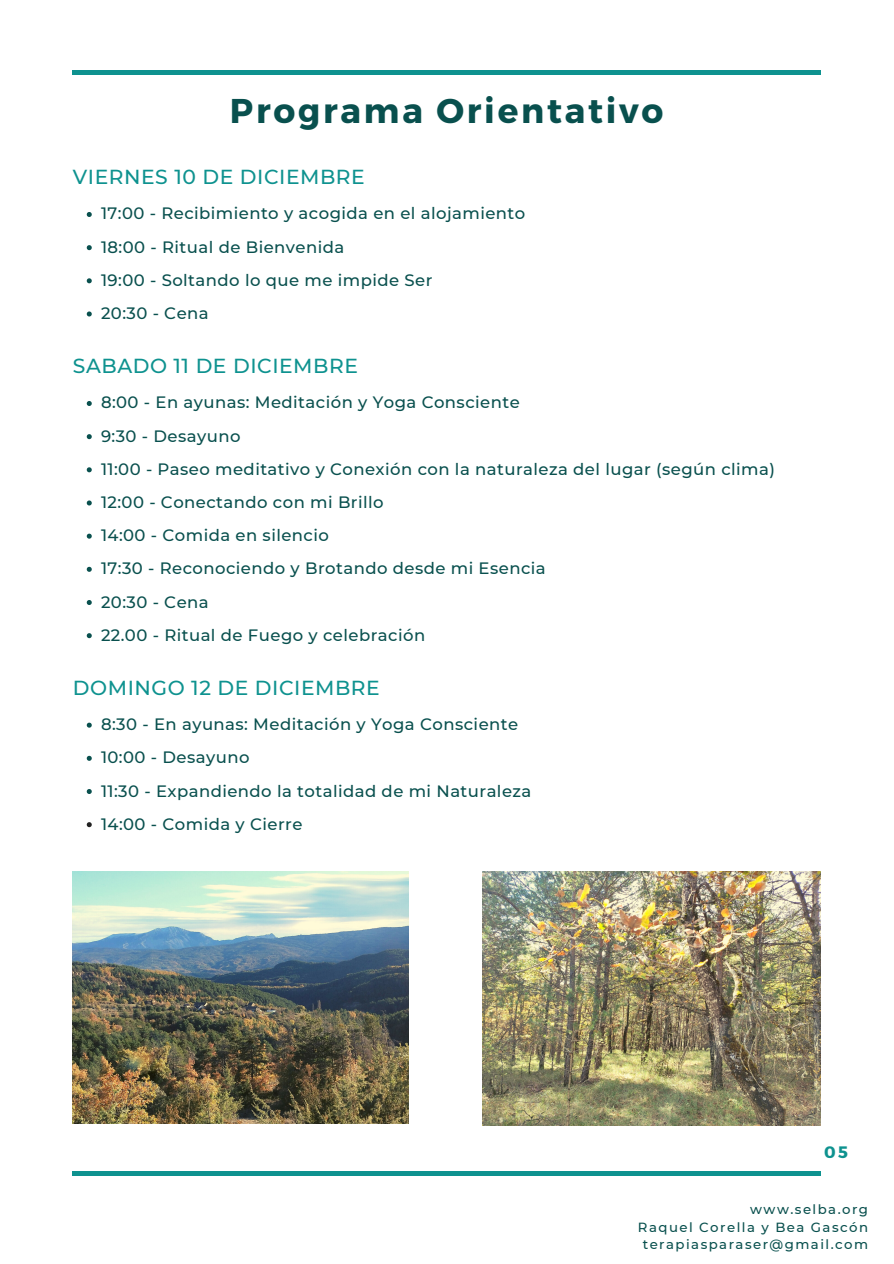
<style>
.page{position:relative;width:894px;height:1264px;background:#fff}
.page>*{position:absolute;margin:0;border:0;box-sizing:border-box;transform-origin:0 0}
.t1{font:700 34.35px "Montserrat";letter-spacing:.08em;color:#09504e}
.t2{font:500 20.25px "Montserrat";letter-spacing:.025em;color:#0e928f}
.t3{font:500 16.5px "Montserrat";letter-spacing:.025em;color:#09504e}
.t4{font:700 16.5px "Montserrat";color:#0e928f}
.t5{font:500 13.2px "Montserrat";letter-spacing:.11em;color:#09504e}
</style>
<div class="page">
<hr style="left:72px;top:71px;width:748px;height:3px;background:#0e928f">
<hr style="left:72px;top:1171px;width:748px;height:4px;background:#0e928f">
<svg style="left:87px;top:212px;width:5px;height:5px"></svg>
<svg style="left:87px;top:245px;width:5px;height:5px"></svg>
<svg style="left:87px;top:278px;width:5px;height:5px"></svg>
<svg style="left:87px;top:311px;width:5px;height:5px"></svg>
<svg style="left:87px;top:401px;width:5px;height:5px"></svg>
<svg style="left:87px;top:434px;width:5px;height:5px"></svg>
<svg style="left:87px;top:467px;width:5px;height:5px"></svg>
<svg style="left:87px;top:500px;width:5px;height:5px"></svg>
<svg style="left:87px;top:533px;width:5px;height:5px"></svg>
<svg style="left:87px;top:567px;width:5px;height:5px"></svg>
<svg style="left:87px;top:600px;width:5px;height:5px"></svg>
<svg style="left:87px;top:633px;width:5px;height:5px"></svg>
<svg style="left:87px;top:722px;width:5px;height:5px"></svg>
<svg style="left:87px;top:755px;width:5px;height:5px"></svg>
<svg style="left:87px;top:789px;width:5px;height:5px"></svg>
<svg style="left:87px;top:822px;width:5px;height:5px"></svg>
<img style="left:73px;top:871px;width:335px;height:252px">
<img style="left:482px;top:871px;width:338px;height:254px">
<p class="t1" style="left:230px;top:89px;width:435px">Programa Orientativo</p>
<p class="t2" style="left:73px;top:164px;width:293px">VIERNES 10 DE DICIEMBRE</p>
<p class="t3" style="left:101px;top:203px;width:426px">17:00 - Recibimiento y acogida en el alojamiento</p>
<p class="t3" style="left:101px;top:237px;width:245px">18:00 - Ritual de Bienvenida</p>
<p class="t3" style="left:101px;top:270px;width:333px">19:00 - Soltando lo que me impide Ser</p>
<p class="t3" style="left:101px;top:303px;width:109px">20:30 - Cena</p>
<p class="t2" style="left:73px;top:353px;width:286px">SABADO 11 DE DICIEMBRE</p>
<p class="t3" style="left:101px;top:392px;width:420px">8:00 - En ayunas: Meditación y Yoga Consciente</p>
<p class="t3" style="left:101px;top:425px;width:141px">9:30 - Desayuno</p>
<p class="t3" style="left:101px;top:459px;width:675px">11:00 - Paseo meditativo y Conexión con la naturaleza del lugar (según clima)</p>
<p class="t3" style="left:101px;top:492px;width:284px">12:00 - Conectando con mi Brillo</p>
<p class="t3" style="left:101px;top:525px;width:229px">14:00 - Comida en silencio</p>
<p class="t3" style="left:101px;top:558px;width:446px">17:30 - Reconociendo y Brotando desde mi Esencia</p>
<p class="t3" style="left:101px;top:591px;width:109px">20:30 - Cena</p>
<p class="t3" style="left:101px;top:624px;width:325px">22.00 - Ritual de Fuego y celebración</p>
<p class="t2" style="left:73px;top:675px;width:308px">DOMINGO 12 DE DICIEMBRE</p>
<p class="t3" style="left:101px;top:714px;width:418px">8:30 - En ayunas: Meditación y Yoga Consciente</p>
<p class="t3" style="left:101px;top:747px;width:150px">10:00 - Desayuno</p>
<p class="t3" style="left:101px;top:780px;width:432px">11:30 - Expandiendo la totalidad de mi Naturaleza</p>
<p class="t3" style="left:101px;top:813px;width:203px">14:00 - Comida y Cierre</p>
<p class="t4" style="left:823px;top:1141px;width:25px">05</p>
<p class="t5" style="left:750px;top:1200px;width:119px">www.selba.org</p>
<p class="t5" style="left:637px;top:1218px;width:231px">Raquel Corella y Bea Gascón</p>
<p class="t5" style="left:642px;top:1236px;width:227px">terapiasparaser@gmail.com</p>
</div>
